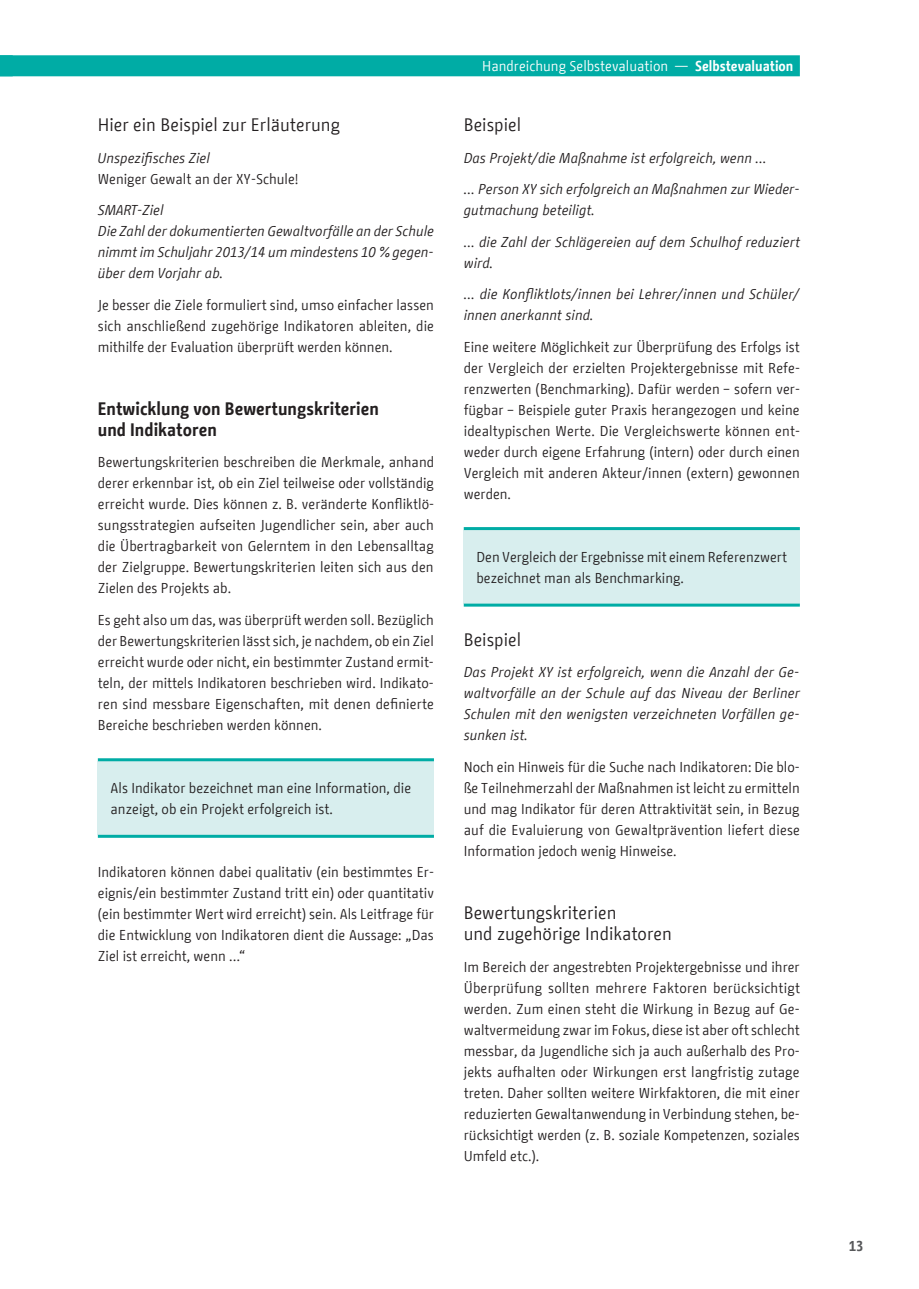
<style>
.page{position:relative;width:919px;height:1289px;background:#fff}
.page>*{position:absolute;margin:0;border:0;box-sizing:border-box;transform-origin:0 0}
.t1{font:18px/21px "BMF Change";color:#231f20}
.t2{font:700 18px/21px "BMF Change";color:#231f20}
.t3{font:14.25px/21px "BMF Change";color:#231f20;text-align:justify}
.t4{font:italic 14.25px/21px "BMF Change";color:#231f20}
.t5{font:14.25px "BMF Change";color:#fff}
.t6{font:700 14.25px "BMF Change";color:#57585a}
.s1{font-weight:700}
</style>
<div class="page">
<div style="left:0;top:55px;width:789px;height:21px;background:#00aca5"></div>
<div style="left:463px;top:530px;width:336px;height:73px;background:#d8eeee"></div>
<hr style="left:465px;top:527px;width:333px;height:3px;background:#00aca5">
<hr style="left:465px;top:603px;width:333px;height:3px;background:#00aca5">
<div style="left:98px;top:761px;width:336px;height:73px;background:#d8eeee"></div>
<hr style="left:99px;top:758px;width:333px;height:3px;background:#00aca5">
<hr style="left:99px;top:834px;width:333px;height:3px;background:#00aca5">
<p class="t1" style="left:98px;top:114px;width:244px">Hier ein Beispiel zur Erläuterung</p>
<p class="t4" style="left:98px;top:147px;width:113px">Unspezifisches Ziel</p>
<p class="t3" style="left:98px;top:168px;width:202px">Weniger Gewalt an der XY-Schule!</p>
<p class="t4" style="left:98px;top:200px;width:338px">SMART-Ziel<br>Die Zahl der dokumentierten Gewaltvorfälle an der Schule nimmt im Schuljahr 2013/14 um mindestens 10 % gegen&shy;über dem Vorjahr ab.</p>
<p class="t3" style="left:98px;top:294px;width:338px">Je besser die Ziele formuliert sind, umso einfacher lassen sich anschließend zugehörige Indikatoren ableiten, die mithilfe der Evaluation überprüft werden können.</p>
<p class="t2" style="left:98px;top:398px;width:282px">Entwicklung von Bewertungskriterien und Indikatoren</p>
<p class="t3" style="left:98px;top:452px;width:338px">Bewertungskriterien beschreiben die Merkmale, anhand derer erkennbar ist, ob ein Ziel teilweise oder vollständig erreicht wurde. Dies können z. B. veränderte Konfliktlö&shy;sungsstrategien aufseiten Jugendlicher sein, aber auch die Übertragbarkeit von Gelerntem in den Lebensalltag der Zielgruppe. Bewertungskriterien leiten sich aus den Zielen des Projekts ab.</p>
<p class="t3" style="left:98px;top:609px;width:337px">Es geht also um das, was überprüft werden soll. Bezüglich der Bewertungskriterien lässt sich, je nachdem, ob ein Ziel erreicht wurde oder nicht, ein bestimmter Zustand ermit&shy;teln, der mittels Indikatoren beschrieben wird. Indikato&shy;ren sind messbare Eigenschaften, mit denen definierte Bereiche beschrieben werden können.</p>
<p class="t3" style="left:111px;top:777px;width:302px">Als Indikator bezeichnet man eine Information, die anzeigt, ob ein Projekt erfolgreich ist.</p>
<p class="t3" style="left:98px;top:861px;width:337px">Indikatoren können dabei qualitativ (ein bestimmtes Er&shy;eignis/ein bestimmter Zustand tritt ein) oder quantitativ (ein bestimmter Wert wird erreicht) sein. Als Leitfrage für die Entwicklung von Indikatoren dient die Aussage: „Das Ziel ist erreicht, wenn …“</p>
<p class="t5" style="left:482px;top:56px;width:313px">Handreichung Selbstevaluation — <span class="s1">Selbstevaluation</span></p>
<p class="t1" style="left:463px;top:114px;width:59px">Beispiel</p>
<p class="t4" style="left:463px;top:147px;width:304px">Das Projekt/die Maßnahme ist erfolgreich, wenn …</p>
<p class="t4" style="left:463px;top:179px;width:337px">… Person XY sich erfolgreich an Maßnahmen zur Wieder&shy;gutmachung beteiligt.</p>
<p class="t4" style="left:463px;top:231px;width:338px">… die Zahl der Schlägereien auf dem Schulhof reduziert wird.</p>
<p class="t4" style="left:463px;top:284px;width:337px">… die Konfliktlots/innen bei Lehrer/innen und Schüler/ innen anerkannt sind.</p>
<p class="t3" style="left:463px;top:336px;width:338px">Eine weitere Möglichkeit zur Überprüfung des Erfolgs ist der Vergleich der erzielten Projektergebnisse mit Refe&shy;renzwerten (Benchmarking). Dafür werden – sofern ver&shy;fügbar – Beispiele guter Praxis herangezogen und keine idealtypischen Werte. Die Vergleichswerte können ent&shy;weder durch eigene Erfahrung (intern) oder durch einen Vergleich mit anderen Akteur/innen (extern) gewonnen werden.</p>
<p class="t3" style="left:476px;top:546px;width:312px">Den Vergleich der Ergebnisse mit einem Referenzwert bezeichnet man als Benchmarking.</p>
<p class="t1" style="left:463px;top:629px;width:59px">Beispiel</p>
<p class="t4" style="left:463px;top:662px;width:338px;text-align:justify">Das Projekt XY ist erfolgreich, wenn die Anzahl der Ge&shy;waltvorfälle an der Schule auf das Niveau der Berliner Schulen mit den wenigsten verzeichneten Vorfällen ge&shy;sunken ist.</p>
<p class="t3" style="left:463px;top:756px;width:338px">Noch ein Hinweis für die Suche nach Indikatoren: Die blo&shy;ße Teilnehmerzahl der Maßnahmen ist leicht zu ermitteln und mag Indikator für deren Attraktivität sein, in Bezug auf die Evaluierung von Gewaltprävention liefert diese Information jedoch wenig Hinweise.</p>
<p class="t1" style="left:463px;top:902px;width:210px">Bewertungskriterien<br>und zugehörige Indikatoren</p>
<p class="t3" style="left:463px;top:956px;width:338px">Im Bereich der angestrebten Projektergebnisse und ihrer Überprüfung sollten mehrere Faktoren berücksichtigt werden. Zum einen steht die Wirkung in Bezug auf Ge&shy;waltvermeidung zwar im Fokus, diese ist aber oft schlecht messbar, da Jugendliche sich ja auch außerhalb des Pro&shy;jekts aufhalten oder Wirkungen erst langfristig zutage treten. Daher sollten weitere Wirkfaktoren, die mit einer reduzierten Gewaltanwendung in Verbindung stehen, be&shy;rücksichtigt werden (z. B. soziale Kompetenzen, soziales Umfeld etc.).</p>
<p class="t6" style="left:848px;top:1235px;width:16px">13</p>
</div>
